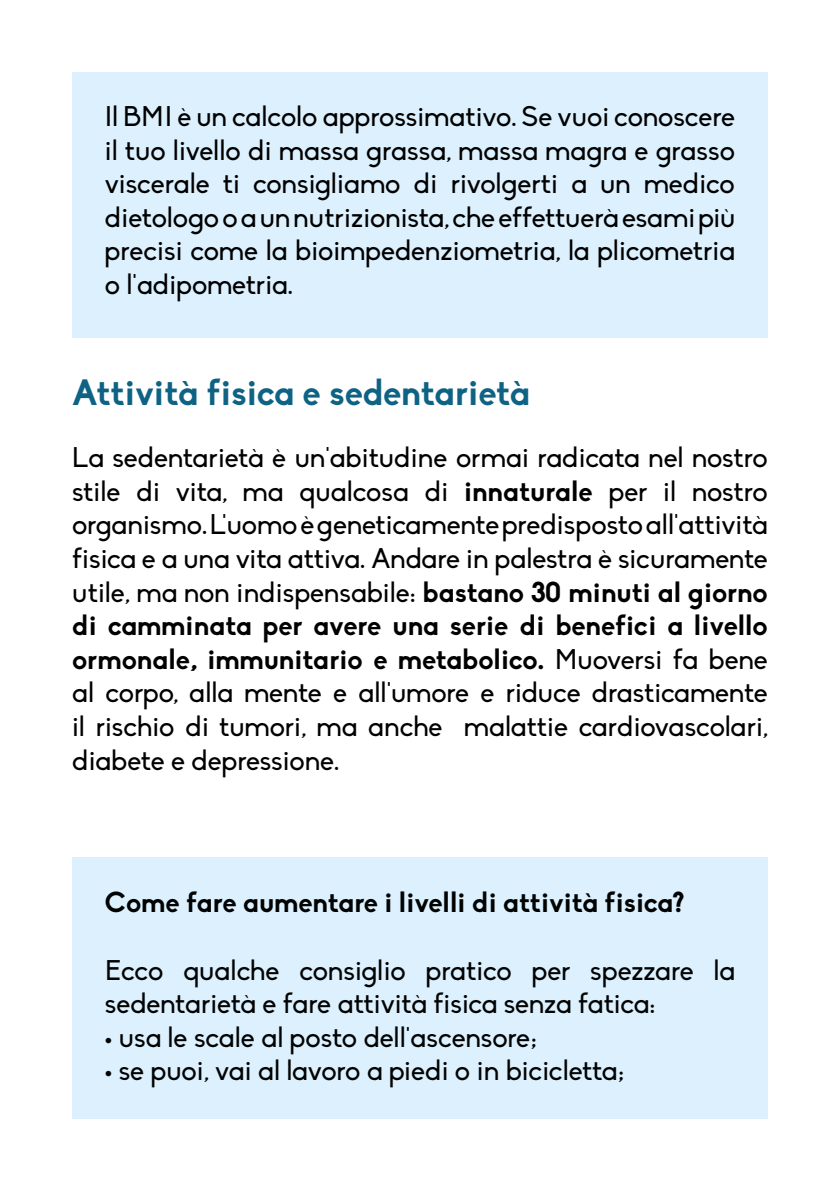
<style>
.page{position:relative;width:840px;height:1191px;background:#fff}
.page>*{position:absolute;margin:0;border:0;box-sizing:border-box;transform-origin:0 0}
.TITOLO2{font:700 36px "Biko";color:#0e6384}
.TESTO1{font:28px/33.6px "Biko";color:#000;text-align:justify}
.TESTO1-2{font:28px/33.6px "Biko";color:#010202}
.TESTO1-3{font:700 28px "Biko";color:#010202}
.s1{font-weight:700}
</style>
<div class="page">
<div style="left:72px;top:72px;width:695px;height:265px;background:#dcf0fd"></div>
<div style="left:72px;top:857px;width:695px;height:262px;background:#dcf0fd"></div>
<p class="TESTO1" style="left:105px;top:100px;width:631px">Il BMI è un calcolo approssimativo. Se vuoi conoscere il tuo livello di massa grassa, massa magra e grasso viscerale ti consigliamo di rivolgerti a un medico dietologo o a un nutrizionista, che effettuerà esami più precisi come la bioimpedenziometria, la plicometria o l'adipometria.</p>
<p class="TITOLO2" style="left:72px;top:370px;width:459px">Attività fisica e sedentarietà</p>
<p class="TESTO1" style="left:72px;top:441px;width:697px">La sedentarietà è un'abitudine ormai radicata nel nostro stile di vita, ma qualcosa di <span class="s1">innaturale</span> per il nostro organismo. L'uomo è geneticamente predisposto all'attività fisica e a una vita attiva. Andare in palestra è sicuramente utile, ma non indispensabile: <span class="s1">bastano 30 minuti al giorno di camminata per avere una serie di benefici a livello ormonale, immunitario e metabolico.</span> Muoversi fa bene al corpo, alla mente e all'umore e riduce drasticamente il rischio di tumori, ma anche malattie cardiovascolari, diabete e depressione.</p>
<p class="TESTO1-3" style="left:105px;top:885px;width:580px">Come fare aumentare i livelli di attività fisica?</p>
<p class="TESTO1-2" style="left:105px;top:953px;width:631px">Ecco qualche consiglio pratico per spezzare la sedentarietà e fare attività fisica senza fatica:</p>
<p class="TESTO1-2" style="left:105px;top:1021px;width:433px">• usa le scale al posto dell'ascensore;</p>
<p class="TESTO1-2" style="left:105px;top:1054px;width:520px">• se puoi, vai al lavoro a piedi o in bicicletta;</p>
</div>
